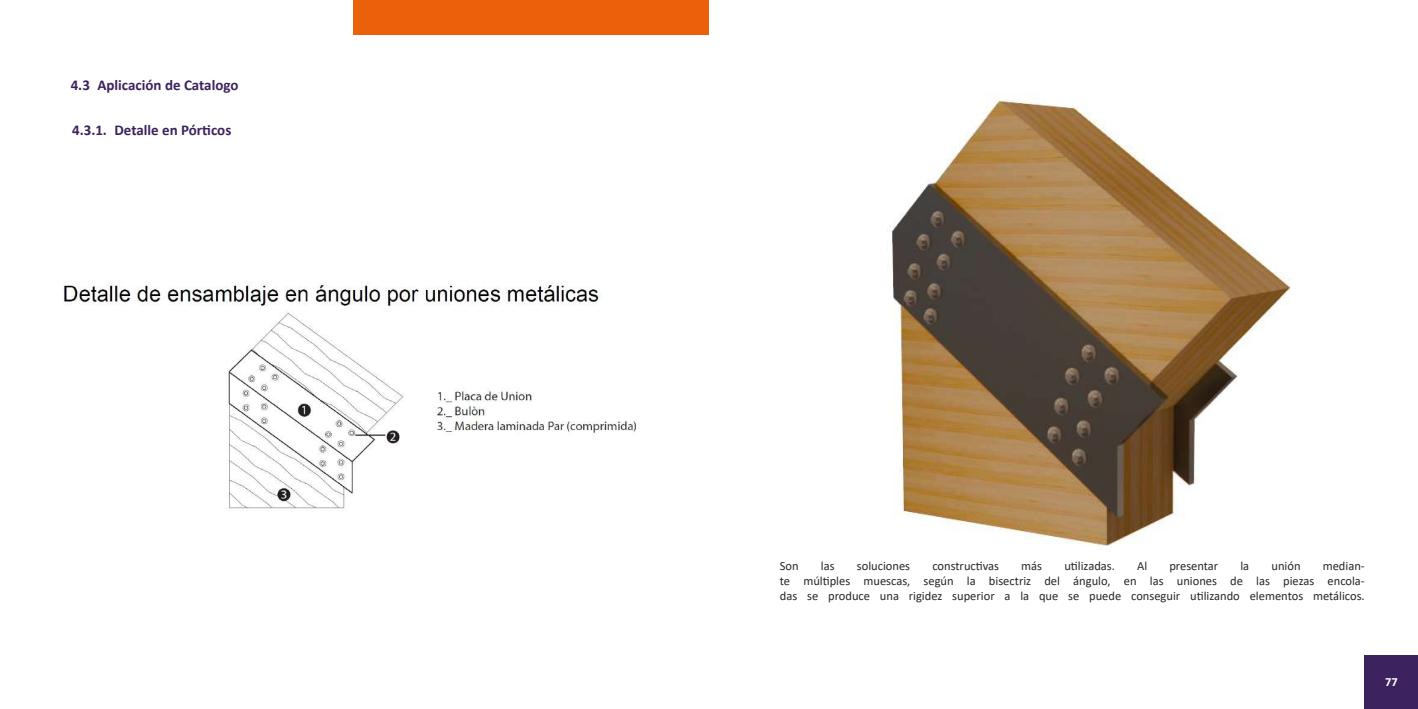
<style>
.page{position:relative;width:1418px;height:709px;background:#fff}
.page>*{position:absolute;margin:0;border:0;box-sizing:border-box;transform-origin:0 0}
.t1{font:700 15px "Calibri";color:#3c235f}
.t2{font:12.5px/15px "Calibri";color:#282827;text-align:justify}
.t3{font:700 12.5px "Calibri";color:#fff}
</style>
<div class="page">
<div style="left:353px;top:0;width:356px;height:34px;background:#eb600a"></div>
<div style="left:1364px;top:656px;width:53px;height:53px;background:#3c235f"></div>
<img style="left:63px;top:282px;width:573px;height:227px">
<img style="left:892px;top:99px;width:399px;height:447px">
<p class="t1" style="left:71px;top:74px;width:169px">4.3 Aplicación de Catalogo</p>
<p class="t1" style="left:72px;top:119px;width:161px">4.3.1. Detalle en Pórticos</p>
<p class="t2" style="left:780px;top:558px;width:20px">Son</p>
<p class="t2" style="left:821px;top:558px;width:15px">las</p>
<p class="t2" style="left:856px;top:558px;width:55px">soluciones</p>
<p class="t2" style="left:932px;top:558px;width:68px">constructivas</p>
<p class="t2" style="left:1021px;top:558px;width:22px">más</p>
<p class="t2" style="left:1064px;top:558px;width:52px">utilizadas.</p>
<p class="t2" style="left:1137px;top:558px;width:12px">Al</p>
<p class="t2" style="left:1169px;top:558px;width:50px">presentar</p>
<p class="t2" style="left:1240px;top:558px;width:10px">la</p>
<p class="t2" style="left:1271px;top:558px;width:31px">unión</p>
<p class="t2" style="left:780px;top:558px;width:586px;text-indent:543px">median&shy;te múltiples muescas, según la bisectriz del ángulo, en las uniones de las piezas encola&shy;das se produce una rigidez superior a la que se puede conseguir utilizando elementos metálicos.</p>
<p class="t3" style="left:1384px;top:673px;width:14px">77</p>
</div>
